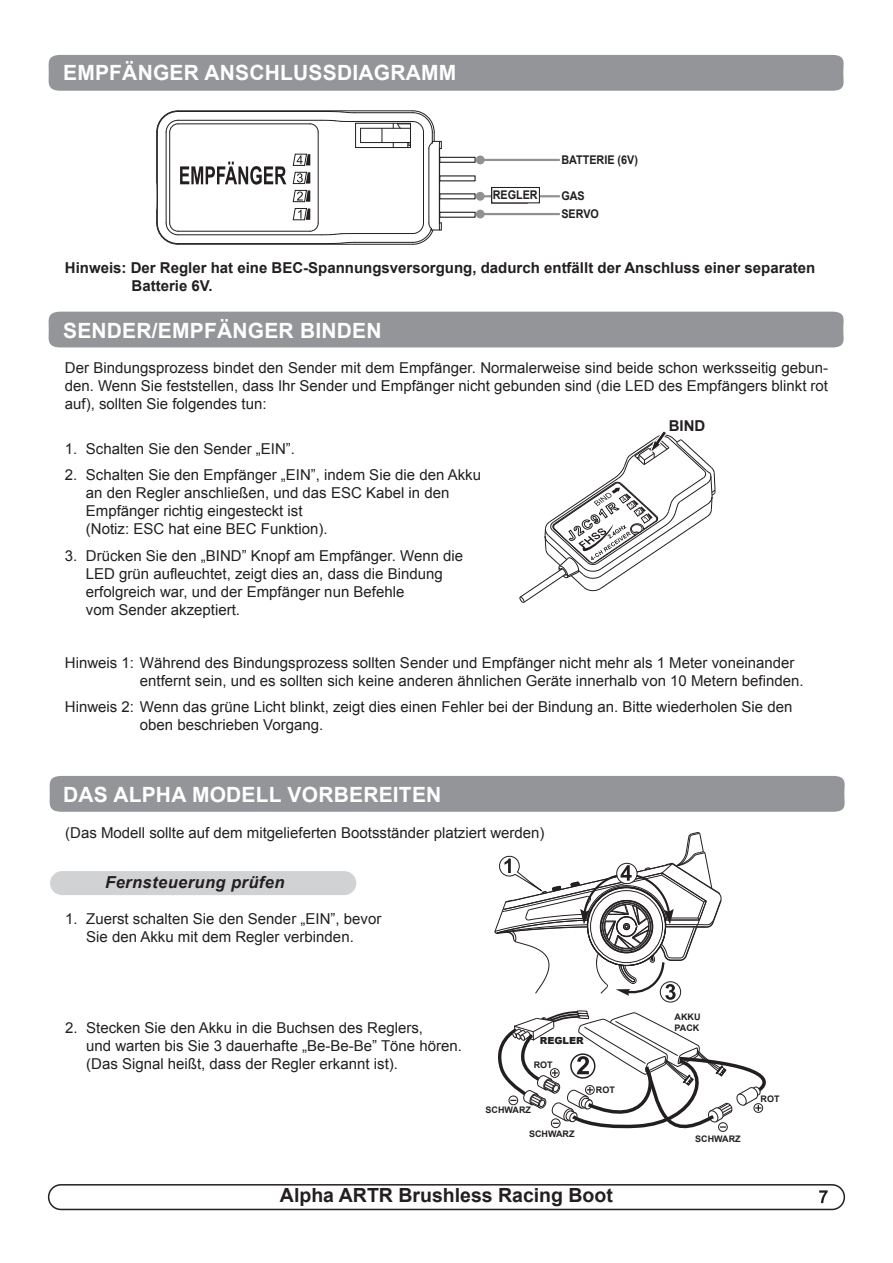
<style>
.page{position:relative;width:893px;height:1263px;background:#fff}
.page>*{position:absolute;margin:0;border:0;box-sizing:border-box;transform-origin:0 0}
.t1{font:700 21px "Arial";letter-spacing:.01em;color:#fff}
.t2{font:700 19.5px "Arial";color:#231f20}
.t3{font:italic 700 16.5px "Arial";letter-spacing:.025em;color:#231f20}
.t4{font:15px/18px "Arial";color:#231f20}
.t5{font:700 15px/18px "Arial";color:#231f20}
.t6{font:700 12px "Arial";color:#231f20;scale:.9 1}
.t7{font:900 9.75px "Arial";color:#231f20}
.t8{font:700 9px/10.8px "Arial";color:#231f20}
</style>
<div class="page">
<hr style="left:156px;top:132px;width:1px;height:50px;background:#231f20">
<hr style="left:157px;top:132px;width:1px;height:91px;background:#231f20">
<hr style="left:166px;top:132px;width:1px;height:91px;background:#231f20">
<hr style="left:169px;top:132px;width:1px;height:91px;background:#231f20">
<hr style="left:178px;top:244px;width:235px;height:1px;background:#231f20">
<hr style="left:178px;top:243px;width:144px;height:1px;background:#231f20">
<hr style="left:355px;top:242px;width:58px;height:1px;background:#231f20">
<hr style="left:178px;top:234px;width:144px;height:1px;background:#231f20">
<hr style="left:355px;top:233px;width:58px;height:1px;background:#231f20">
<hr style="left:178px;top:231px;width:132px;height:1px;background:#231f20">
<hr style="left:318px;top:132px;width:1px;height:91px;background:#231f20">
<svg style="left:382px;top:129px;width:1px;height:13px"></svg>
<hr style="left:356px;top:147px;width:54px;height:1px;background:#231f20">
<hr style="left:361px;top:142px;width:49px;height:1px;background:#231f20">
<hr style="left:361px;top:128px;width:49px;height:1px;background:#231f20">
<hr style="left:178px;top:124px;width:132px;height:1px;background:#231f20">
<hr style="left:356px;top:123px;width:54px;height:1px;background:#231f20">
<hr style="left:355px;top:121px;width:58px;height:1px;background:#231f20">
<hr style="left:178px;top:120px;width:144px;height:1px;background:#231f20">
<hr style="left:355px;top:112px;width:58px;height:1px;background:#231f20">
<hr style="left:423px;top:132px;width:1px;height:91px;background:#231f20">
<hr style="left:429px;top:149px;width:1px;height:74px;background:#231f20">
<hr style="left:439px;top:149px;width:1px;height:74px;background:#231f20">
<hr style="left:178px;top:111px;width:235px;height:1px;background:#231f20">
<svg style="left:156px;top:110px;width:23px;height:23px"></svg>
<svg style="left:322px;top:242px;width:33px;height:2px"></svg>
<svg style="left:393px;top:110px;width:49px;height:39px"></svg>
<svg style="left:412px;top:222px;width:30px;height:23px"></svg>
<svg style="left:309px;top:120px;width:52px;height:28px"></svg>
<svg style="left:331px;top:111px;width:24px;height:2px"></svg>
<div style="left:439px;top:212px;width:37px;height:6px;border:1px solid #231f20"></div>
<div style="left:439px;top:157px;width:37px;height:6px;border:1px solid #231f20"></div>
<svg style="left:293px;top:172px;width:17px;height:12px"></svg>
<svg style="left:293px;top:190px;width:17px;height:12px"></svg>
<svg style="left:293px;top:208px;width:62px;height:27px"></svg>
<svg style="left:293px;top:154px;width:17px;height:12px"></svg>
<hr style="left:480px;top:159px;width:80px;height:2px;background:#919094">
<div style="left:476px;top:156px;width:9px;height:8px;background:#919094;border-radius:50%"></div>
<hr style="left:480px;top:195px;width:80px;height:2px;background:#919094">
<div style="left:476px;top:192px;width:9px;height:9px;background:#919094;border-radius:50%"></div>
<hr style="left:480px;top:213px;width:80px;height:2px;background:#919094">
<div style="left:476px;top:210px;width:9px;height:8px;background:#919094;border-radius:50%"></div>
<div style="left:491px;top:187px;width:37px;height:17px;border:1px solid #231f20"></div>
<svg style="left:519px;top:431px;width:197px;height:172px"></svg>
<div style="left:49px;top:776px;width:796px;height:36px;background:#939598"></div>
<div style="left:50px;top:871px;width:306px;height:24px;background:#d1d2d4;border-radius:12px"></div>
<svg style="left:498px;top:1010px;width:268px;height:122px"></svg>
<div style="left:48px;top:55px;width:796px;height:36px;background:#939598"></div>
<div style="left:48px;top:312px;width:796px;height:35px;background:#939598"></div>
<svg style="left:494px;top:832px;width:228px;height:171px"></svg>
<div style="left:48px;top:1184px;width:797px;height:26px;border:2px solid #231f20;border-radius:12px"></div>
<svg style="left:819px;top:1190px;width:9px;height:13px"></svg>
<svg style="left:156px;top:162px;width:130px;height:83px"></svg>
<div style="left:492px;top:187px;width:47px;height:16px;background:#fff"></div>
<div style="left:491px;top:187px;width:49px;height:16px;border:1px solid #231f20"></div>
<div style="left:547px;top:1034px;width:22px;height:12px;background:#fff"></div>
<h1 class="t1" style="left:63px;top:59px;width:395px">EMPFÄNGER ANSCHLUSSDIAGRAMM</h1>
<p class="t6" style="left:493px;top:187px;width:52px">REGLER</p>
<p class="t6" style="left:561px;top:152px;width:87px">BATTERIE (6V)</p>
<p class="t6" style="left:561px;top:188px;width:28px">GAS</p>
<p class="t6" style="left:561px;top:206px;width:43px">SERVO</p>
<p class="t5" style="left:132px;top:259px;width:685px;text-indent:-67px">Hinweis: Der Regler hat eine BEC-Spannungsversorgung, dadurch entfällt der Anschluss einer separaten<br>Batterie 6V.</p>
<h1 class="t1" style="left:63px;top:317px;width:320px">SENDER/EMPFÄNGER BINDEN</h1>
<p class="t4" style="left:65px;top:359px;width:765px;text-align:justify">Der Bindungsprozess bindet den Sender mit dem Empfänger. Normalerweise sind beide schon werksseitig gebun&shy;den. Wenn Sie feststellen, dass Ihr Sender und Empfänger nicht gebunden sind (die LED des Empfängers blinkt rot auf), sollten Sie folgendes tun:</p>
<p class="t4" style="left:65px;top:439px;width:232px">1. Schalten Sie den Sender „EIN”.</p>
<p class="t4" style="left:86px;top:466px;width:397px;text-indent:-21px">2. Schalten Sie den Empfänger „EIN”, indem Sie die den Akku an den Regler anschließen, und das ESC Kabel in den Empfänger richtig eingesteckt ist<br>(Notiz: ESC hat eine BEC Funktion).</p>
<p class="t4" style="left:86px;top:546px;width:379px;text-indent:-21px">3. Drücken Sie den „BIND” Knopf am Empfänger. Wenn die LED grün aufleuchtet, zeigt dies an, dass die Bindung erfolgreich war, und der Empfänger nun Befehle<br>vom Sender akzeptiert.</p>
<p class="t4" style="left:140px;top:653px;width:665px;text-indent:-75px">Hinweis 1: Während des Bindungsprozess sollten Sender und Empfänger nicht mehr als 1 Meter voneinander entfernt sein, und es sollten sich keine anderen ähnlichen Geräte innerhalb von 10 Metern befinden.</p>
<p class="t4" style="left:140px;top:698px;width:654px;text-indent:-75px">Hinweis 2: Wenn das grüne Licht blinkt, zeigt dies einen Fehler bei der Bindung an. Bitte wiederholen Sie den oben beschrieben Vorgang.</p>
<p class="t5" style="left:669px;top:417px;width:38px">BIND</p>
<h1 class="t1" style="left:63px;top:781px;width:380px">DAS ALPHA MODELL VORBEREITEN</h1>
<p class="t4" style="left:65px;top:823px;width:481px">(Das Modell sollte auf dem mitgelieferten Bootsständer platziert werden)</p>
<p class="t3" style="left:105px;top:872px;width:181px">Fernsteuerung prüfen</p>
<p class="t4" style="left:65px;top:910px;width:318px;text-align:center">1. Zuerst schalten Sie den Sender „EIN”, bevor<br>Sie den Akku mit dem Regler verbinden.</p>
<p class="t4" style="left:86px;top:1019px;width:377px;text-indent:-21px">2. Stecken Sie den Akku in die Buchsen des Reglers,<br>und warten bis Sie 3 dauerhafte „Be-Be-Be” Töne hören. (Das Signal heißt, dass der Regler erkannt ist).</p>
<p class="t7" style="left:540px;top:1034px;width:45px">REGLER</p>
<p class="t8" style="left:534px;top:1060px;width:20px">ROT</p>
<p class="t8" style="left:486px;top:1105px;width:47px">SCHWARZ</p>
<p class="t8" style="left:529px;top:1128px;width:47px">SCHWARZ</p>
<p class="t8" style="left:596px;top:1084px;width:20px">ROT</p>
<h2 class="t2" style="left:280px;top:1183px;width:334px">Alpha ARTR Brushless Racing Boot</h2>
<p class="t8" style="left:674px;top:1012px;width:27px">AKKU<br>PACK</p>
<p class="t8" style="left:695px;top:1133px;width:47px">SCHWARZ</p>
<p class="t8" style="left:761px;top:1094px;width:20px">ROT</p>
</div>
